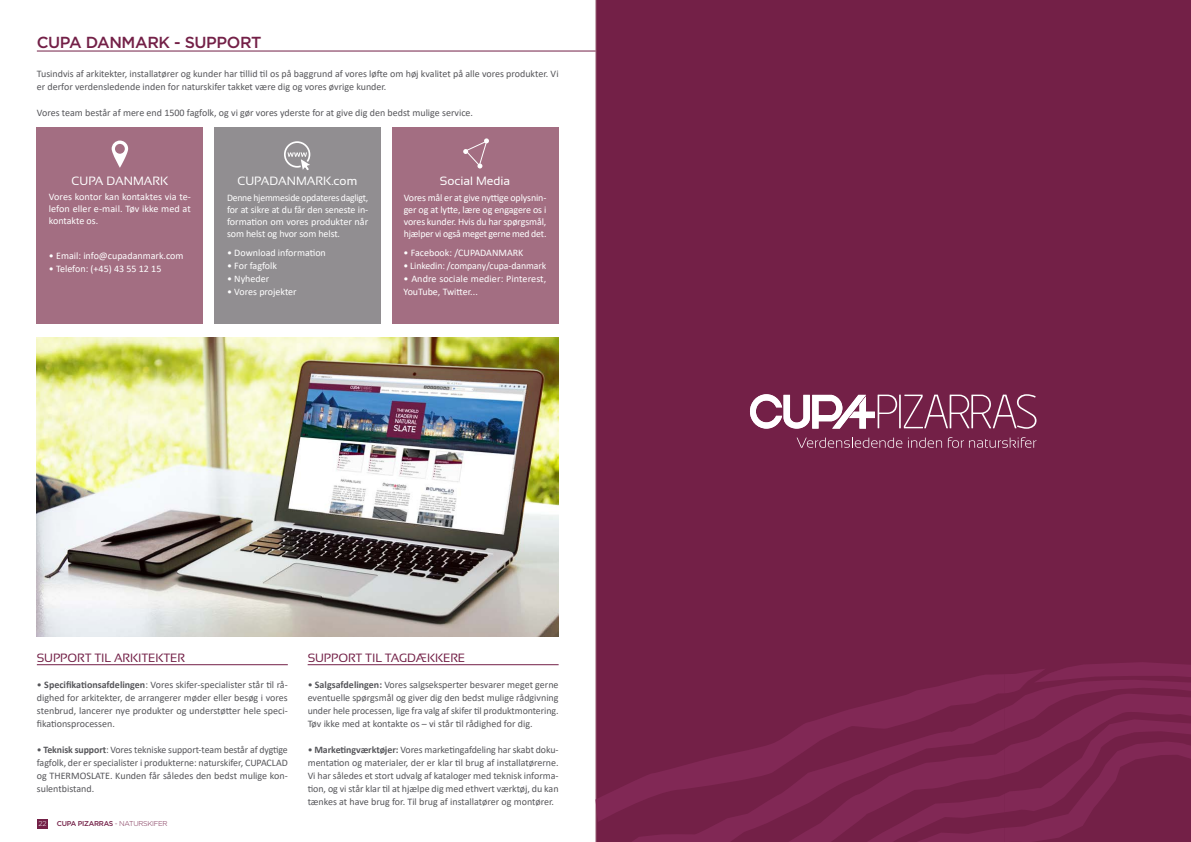
<style>
.page{position:relative;width:1191px;height:842px;background:#fff}
.page>*{position:absolute;margin:0;border:0;box-sizing:border-box;transform-origin:0 0}
.t1{font:500 16px "Gotham";letter-spacing:-.025em;color:#732047}
.t2{font:12px "Sansation";letter-spacing:-.01em;color:#732047}
.t3{font:12px "Sansation";color:#fff}
.t4{font:10px/13px "Calibri";color:#56565a;text-align:justify}
.t5{font:10px/12px "Calibri";letter-spacing:-.005em;color:#fff;text-align:justify}
.t6{font:500 7px "Gotham";letter-spacing:-.04em;color:#732047}
.t7{font:300 7px "Gotham";color:#fff}
.s1{font-weight:700}
.s2{font-weight:300}
</style>
<div class="page">
<div style="left:37px;top:819px;width:11px;height:10px;background:#732047"></div>
<hr style="left:37px;top:51px;width:558px;height:1px;background:#732047">
<div style="left:595px;top:0;width:596px;height:842px;background:#732047"></div>
<img style="left:37px;top:337px;width:521px;height:299px">
<hr style="left:37px;top:664px;width:251px;height:1px;background:#732047">
<hr style="left:308px;top:664px;width:250px;height:1px;background:#732047">
<svg style="left:621px;top:822px;width:159px;height:20px;background:#78234c"></svg>
<svg style="left:595px;top:674px;width:185px;height:148px;background:#76224a"></svg>
<svg style="left:780px;top:662px;width:411px;height:180px;background:#79234d"></svg>
<div style="left:214px;top:128px;width:166px;height:196px;background:#918e91"></div>
<div style="left:392px;top:128px;width:166px;height:196px;background:#a36e82"></div>
<svg style="left:463px;top:138px;width:26px;height:30px"></svg>
<div style="left:37px;top:128px;width:166px;height:196px;background:#a36e82"></div>
<svg style="left:112px;top:141px;width:16px;height:27px"></svg>
<div style="left:284px;top:141px;width:26px;height:27px;border:2px solid #fff;border-radius:50%"></div>
<svg style="left:287px;top:152px;width:24px;height:18px"></svg>
<svg style="left:750px;top:394px;width:147px;height:35px"></svg>
<hr style="left:899px;top:395px;width:1px;height:33px;background:#fff">
<svg style="left:903px;top:394px;width:133px;height:35px;background:#8a4666"></svg>
<svg style="left:796px;top:438px;width:106px;height:10px"></svg>
<svg style="left:908px;top:438px;width:34px;height:10px"></svg>
<svg style="left:948px;top:437px;width:88px;height:11px"></svg>
<h1 class="t1" style="left:37px;top:32px;width:226px">CUPA DANMARK - SUPPORT</h1>
<p class="t4" style="left:37px;top:67px;width:523px">Tusindvis af arkitekter, installatører og kunder har tillid til os på baggrund af vores løfte om høj kvalitet på alle vores produkter. Vi er derfor verdensledende inden for naturskifer takket være dig og vores øvrige kunder.</p>
<p class="t4" style="left:37px;top:106px;width:438px">Vores team består af mere end 1500 fagfolk, og vi gør vores yderste for at give dig den bedst mulige service.</p>
<p class="t3" style="left:71px;top:174px;width:98px">CUPA DANMARK</p>
<p class="t5" style="left:49px;top:191px;width:143px">Vores kontor kan kontaktes via te&shy;lefon eller e-mail. Tøv ikke med at kontakte os.</p>
<p class="t5" style="left:49px;top:250px;width:136px">• Email: info@cupadanmark.com</p>
<p class="t5" style="left:49px;top:263px;width:114px">• Telefon: (+45) 43 55 12 15</p>
<p class="t3" style="left:237px;top:174px;width:121px">CUPADANMARK.com</p>
<p class="t3" style="left:440px;top:174px;width:72px">Social Media</p>
<p class="t5" style="left:227px;top:191px;width:143px">Denne hjemmeside opdateres dagligt, for at sikre at du får den seneste in&shy;formation om vores produkter når som helst og hvor som helst.</p>
<p class="t5" style="left:404px;top:191px;width:144px">Vores mål er at give nyttige oplysnin&shy;ger og at lytte, lære og engagere os i vores kunder. Hvis du har spørgsmål, hjælper vi også meget gerne med det.</p>
<p class="t5" style="left:227px;top:247px;width:100px">• Download information</p>
<p class="t5" style="left:227px;top:260px;width:52px">• For fagfolk</p>
<p class="t5" style="left:227px;top:273px;width:44px">• Nyheder</p>
<p class="t5" style="left:227px;top:286px;width:71px">• Vores projekter</p>
<p class="t5" style="left:403px;top:247px;width:121px">• Facebook: /CUPADANMARK</p>
<p class="t5" style="left:403px;top:260px;width:144px">• Linkedin: /company/cupa-danmark</p>
<p class="t5" style="left:403px;top:272px;width:144px;line-height:13px">• Andre sociale medier: Pinterest,<br>YouTube, Twitter...</p>
<p class="t2" style="left:37px;top:651px;width:150px">SUPPORT TIL ARKITEKTER</p>
<p class="t2" style="left:308px;top:651px;width:159px">SUPPORT TIL TAGDÆKKERE</p>
<p class="t4" style="left:37px;top:678px;width:252px">• <span class="s1">Specifikationsafdelingen</span>: Vores skifer-specialister står til rå&shy;dighed for arkitekter, de arrangerer møder eller besøg i vores stenbrud, lancerer nye produkter og understøtter hele speci&shy;fikationsprocessen.</p>
<p class="t4" style="left:37px;top:743px;width:252px">• <span class="s1">Teknisk support</span>: Vores tekniske support-team består af dygtige fagfolk, der er specialister i produkterne: naturskifer, CUPACLAD og THERMOSLATE. Kunden får således den bedst mulige kon&shy;sulentbistand.</p>
<p class="t7" style="left:38px;top:819px;width:10px">22</p>
<p class="t6" style="left:57px;top:819px;width:112px">CUPA PIZARRAS <span class="s2">- NATURSKIFER</span></p>
<p class="t4" style="left:308px;top:678px;width:252px">• <span class="s1">Salgsafdelingen:</span> Vores salgseksperter besvarer meget gerne eventuelle spørgsmål og giver dig den bedst mulige rådgivning under hele processen, lige fra valg af skifer til produktmontering.<br>Tøv ikke med at kontakte os – vi står til rådighed for dig.</p>
<p class="t4" style="left:308px;top:743px;width:252px">• <span class="s1">Marketingværktøjer:</span> Vores marketingafdeling har skabt doku&shy;mentation og materialer, der er klar til brug af installatørerne.<br>Vi har således et stort udvalg af kataloger med teknisk informa&shy;tion, og vi står klar til at hjælpe dig med ethvert værktøj, du kan tænkes at have brug for. Til brug af installatører og montører.</p>
</div>
